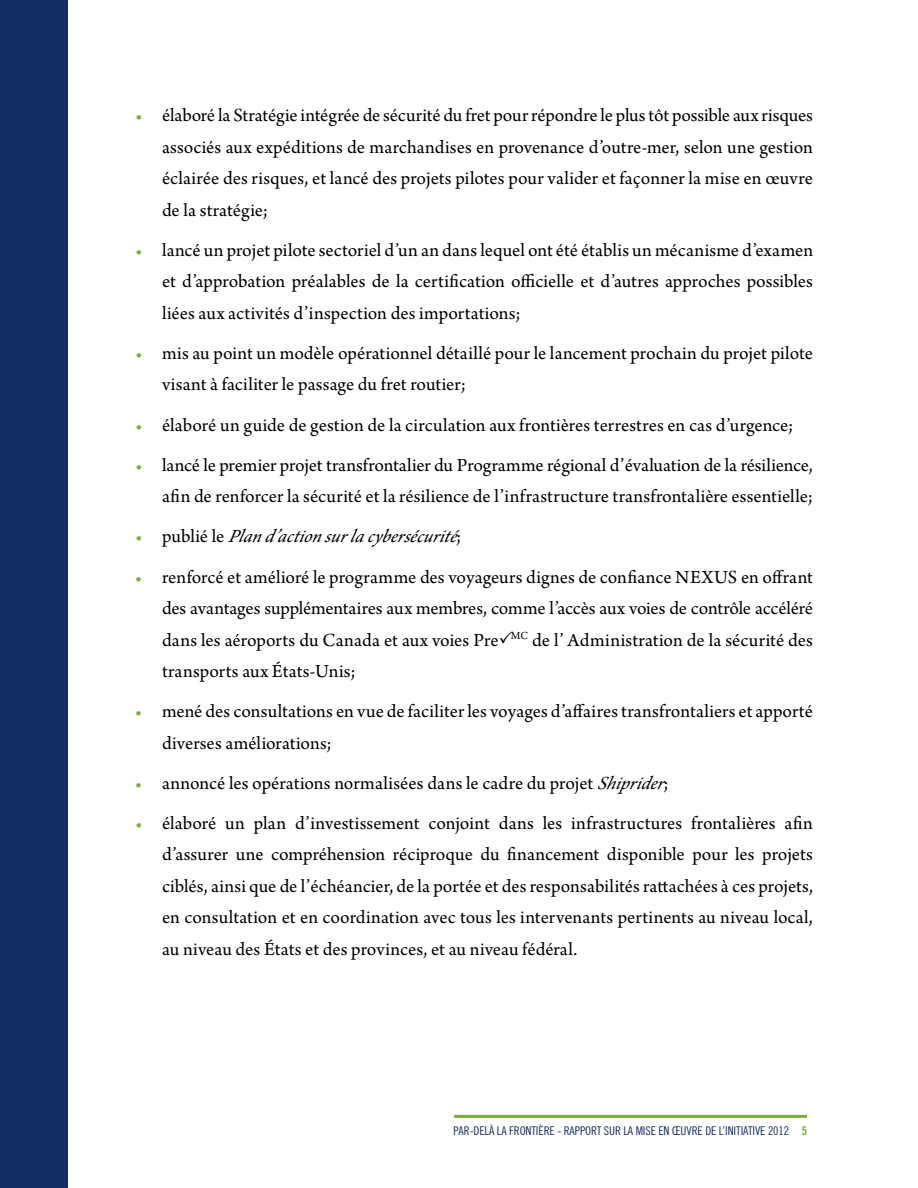
<style>
.page{position:relative;width:918px;height:1188px;background:#fff}
.page>*{position:absolute;margin:0;border:0;box-sizing:border-box;transform-origin:0 0}
.t1{font:19.5px/31.5px "Arno Pro";color:#000;text-align:justify}
.t2{font:italic 19.5px "Arno Pro";color:#000}
.t3{font:12px "Trade Gothic Cond Eighteen";letter-spacing:-.01em;color:#142e65}
.s1{color:#79ad36}
.s2{font-style:normal;color:#79ad36}
.s3{font-style:normal}
.s4{font-style:italic}
.s5{font-family:"Trade Gothic Bold Cond Twenty";color:#79ad36}
</style>
<div class="page">
<hr style="left:454px;top:1115px;width:353px;height:3px;background:#79ad36">
<div style="left:0;top:0;width:68px;height:1188px;background:#142e65"></div>
<p class="t1" style="left:162px;top:101px;width:653px;text-indent:-27px"><span class="s1">•</span> élaboré la Stratégie intégrée de sécurité du fret pour répondre le plus tôt possible aux risques associés aux expéditions de marchandises en provenance d’outre-mer, selon une gestion éclairée des risques, et lancé des projets pilotes pour valider et façonner la mise en œuvre de la stratégie;</p>
<p class="t1" style="left:162px;top:235px;width:653px;text-indent:-27px"><span class="s1">•</span> lancé un projet pilote sectoriel d’un an dans lequel ont été établis un mécanisme d’examen et d’approbation préalables de la certification officielle et d’autres approches possibles liées aux activités d’inspection des importations;</p>
<p class="t1" style="left:162px;top:338px;width:653px;text-indent:-27px"><span class="s1">•</span> mis au point un modèle opérationnel détaillé pour le lancement prochain du projet pilote visant à faciliter le passage du fret routier;</p>
<p class="t1" style="left:135px;top:410px;width:660px"><span class="s1">•</span> élaboré un guide de gestion de la circulation aux frontières terrestres en cas d’urgence;</p>
<p class="t1" style="left:135px;top:450px;width:680px;text-align:right"><span class="s1">•</span> lancé le premier projet transfrontalier du Programme régional d’évaluation de la résilience, afin de renforcer la sécurité et la résilience de l’infrastructure transfrontalière essentielle;</p>
<p class="t2" style="left:135px;top:525px;width:329px"><span class="s2">•</span> <span class="s3">p u b l i é l e</span> Pland’actionsurlacybersécurité<span class="s3">;</span></p>
<p class="t1" style="left:162px;top:562px;width:653px;text-indent:-27px"><span class="s1">•</span> renforcé et amélioré le programme des voyageurs dignes de confiance NEXUS en offrant des avantages supplémentaires aux membres, comme l’accès aux voies de contrôle accéléré dans les aéroports du Canada et aux voies Pre <sup>MC</sup> de l’ Administration de la sécurité des transports aux États-Unis;</p>
<p class="t1" style="left:162px;top:697px;width:652px;text-indent:-27px"><span class="s1">•</span> mené des consultations en vue de faciliter les voyages d’affaires transfrontaliers et apporté diverses améliorations;</p>
<p class="t1" style="left:135px;top:768px;width:537px"><span class="s1">•</span> annoncé les opérations normalisées dans le cadre du projet <span class="s4">Shiprider</span>;</p>
<p class="t1" style="left:162px;top:808px;width:653px;text-indent:-27px"><span class="s1">•</span> élaboré un plan d’investissement conjoint dans les infrastructures frontalières afin d’assurer une compréhension réciproque du financement disponible pour les projets ciblés, ainsi que de l’échéancier, de la portée et des responsabilités rattachées à ces projets, en consultation et en coordination avec tous les intervenants pertinents au niveau local, au niveau des États et des provinces, et au niveau fédéral.</p>
<p class="t3" style="left:454px;top:1123px;width:355px">PAR-DELÀ LA FRONTIÈRE - RAPPORT SUR LA MISE EN ŒUVRE DE L’INITIATIVE 2012 <span class="s5">5</span></p>
</div>
